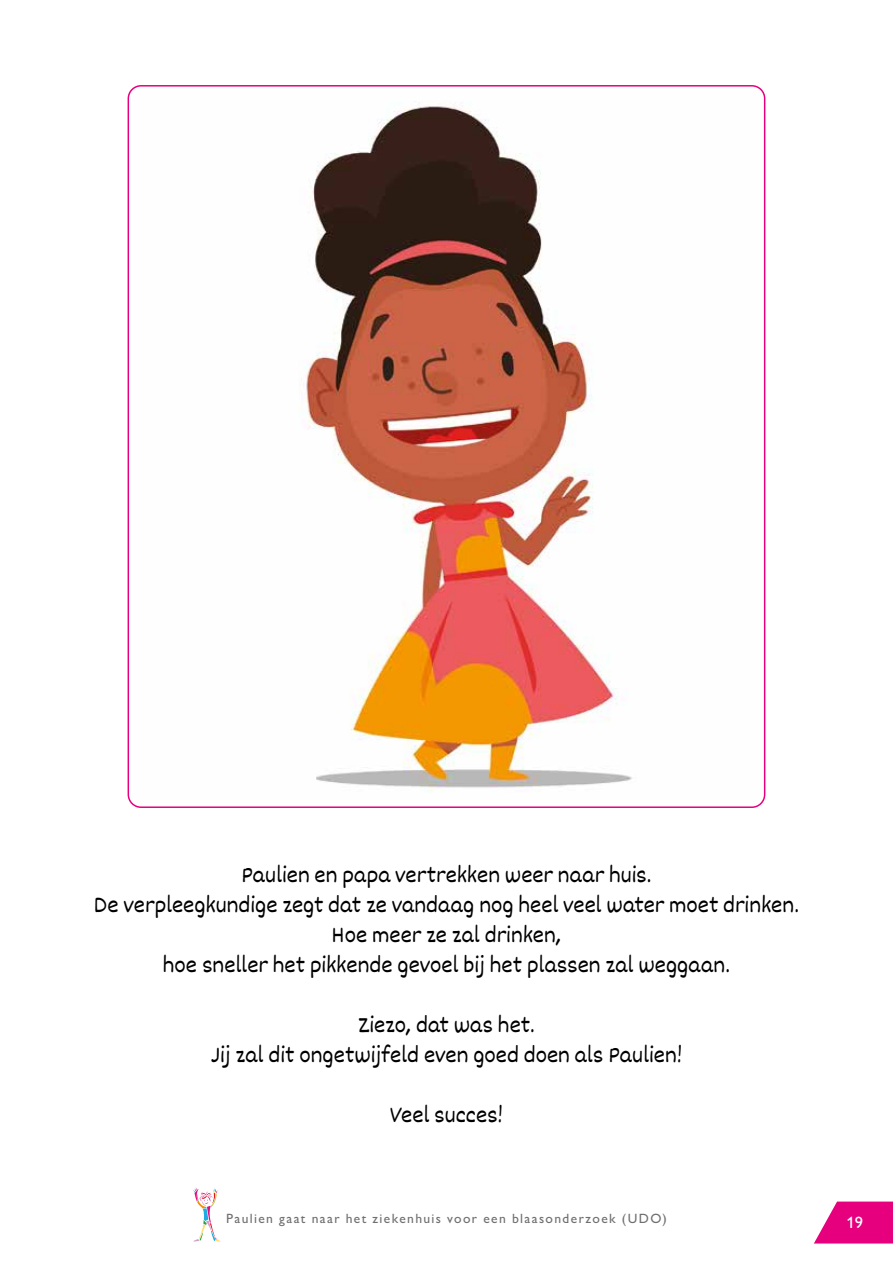
<style>
.page{position:relative;width:893px;height:1263px;background:#fff}
.page>*{position:absolute;margin:0;border:0;box-sizing:border-box;transform-origin:0 0}
.t1{font:24px/30px "Dekko";color:#000;text-align:center}
.t2{font:500 16.5px "Gill Sans Nova";color:#fff}
.t3{font:500 13.5px "Gill Sans Nova";letter-spacing:.1em;color:#706f6f}
</style>
<div class="page">
<svg style="left:814px;top:1201px;width:79px;height:42px;background:#e92891"></svg>
<svg style="left:193px;top:1188px;width:28px;height:54px"></svg>
<img style="left:128px;top:86px;width:637px;height:721px">
<p class="t1" style="left:94px;top:859px;width:707px">Paulien en papa vertrekken weer naar huis.<br>De verpleegkundige zegt dat ze vandaag nog heel veel water moet drinken.<br>Hoe meer ze zal drinken,<br>hoe sneller het pikkende gevoel bij het plassen zal weggaan.</p>
<p class="t1" style="left:211px;top:1009px;width:473px">Ziezo, dat was het.<br>Jij zal dit ongetwijfeld even goed doen als Paulien!</p>
<p class="t1" style="left:390px;top:1099px;width:115px">Veel succes!</p>
<p class="t3" style="left:226px;top:1210px;width:442px">Paulien gaat naar het ziekenhuis voor een blaasonderzoek (UDO)</p>
<p class="t2" style="left:847px;top:1212px;width:18px">19</p>
</div>
